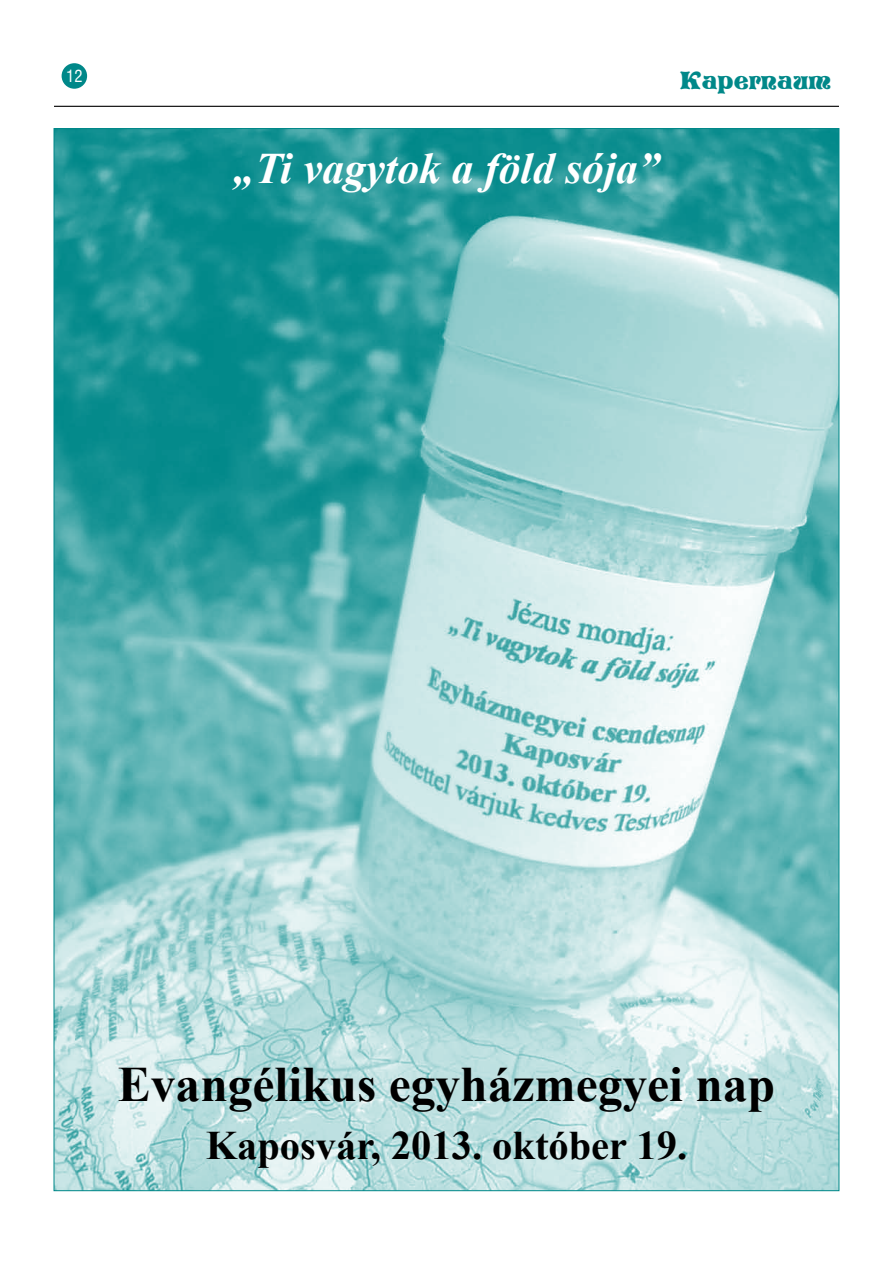
<style>
.page{position:relative;width:893px;height:1263px;background:#fff}
.page>*{position:absolute;margin:0;border:0;box-sizing:border-box;transform-origin:0 0}
.t1{font:700 49.5px "Times New Roman";color:#000}
.t2{font:italic 700 43.5px "Times New Roman";color:#fff}
.t3{font:700 40.5px "Times New Roman";color:#000}
.t4{font:24px "Vivian";color:#008889}
.t5{font:16.5px "Switzerland Condensed";color:#fff}
</style>
<div class="page">
<hr style="left:54px;top:106px;width:785px;height:1px;background:#000">
<div style="left:62px;top:63px;width:25px;height:26px;background:#008889;border-radius:50%"></div>
<img style="left:56px;top:130px;width:781px;height:1059px">
<p class="t5" style="left:66px;top:66px;width:18px">12</p>
<p class="t4" style="left:680px;top:64px;width:153px">Kapernaum</p>
<p class="t2" style="left:233px;top:138px;width:428px">„Ti vagytok a föld sója”</p>
<p class="t1" style="left:118px;top:1050px;width:659px">Evangélikus egyházmegyei nap</p>
<p class="t3" style="left:206px;top:1118px;width:483px">Kaposvár, 2013. október 19.</p>
</div>
